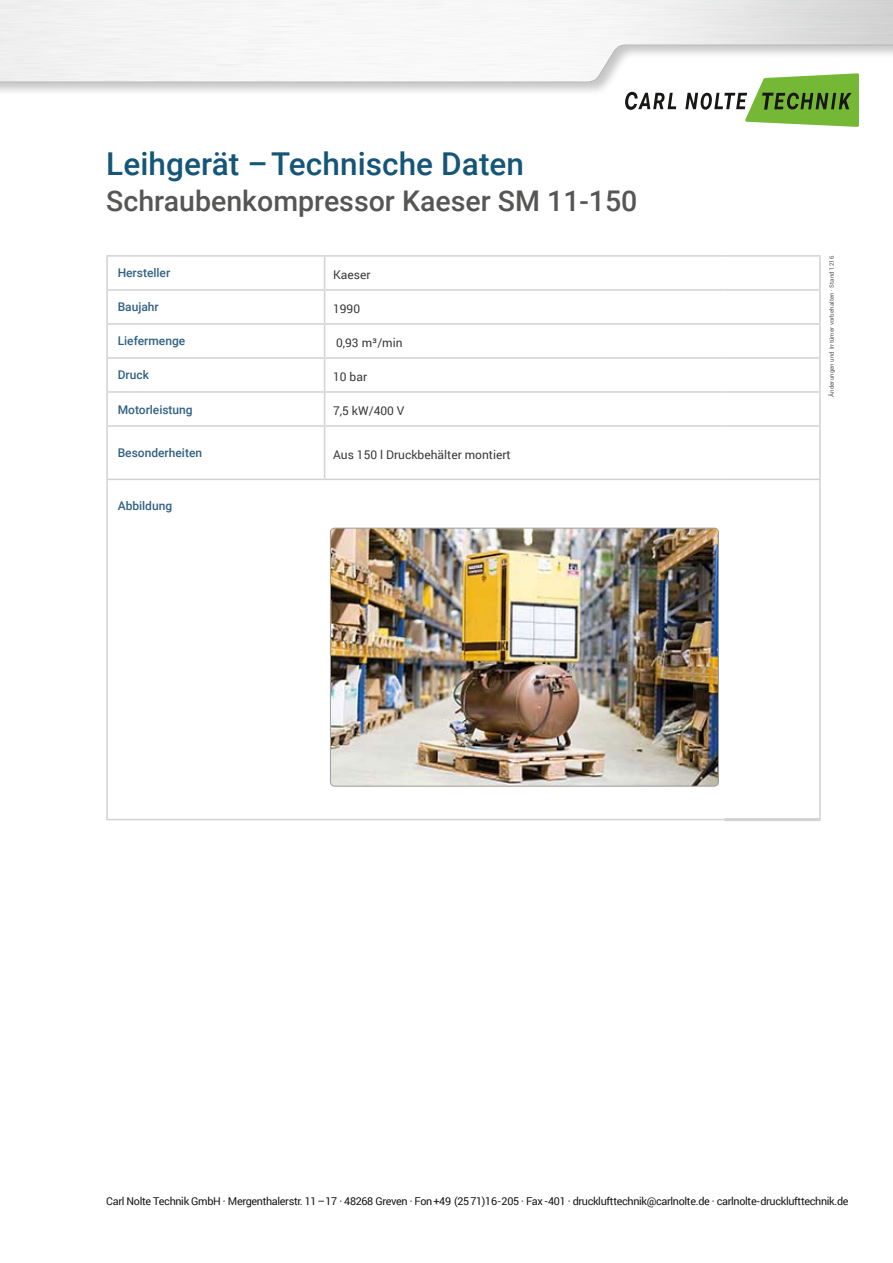
<style>
.page{position:relative;width:893px;height:1263px;background:#fff}
.page>*{position:absolute;margin:0;border:0;box-sizing:border-box;transform-origin:0 0}
.t1{font:500 31.5px "Roboto";letter-spacing:.005em;color:#155578}
.t2{font:500 28.5px "Roboto";color:#565655}
.t3{font:500 12px "Roboto";color:#326283}
.t4{font:12px "Roboto";color:#3a3a39}
.t5{font:10.8px "Roboto";letter-spacing:-.03em;color:#181716}
.t6{font:6px "Roboto";letter-spacing:.015em;color:#565655}
</style>
<div class="page">
<div style="left:0;top:13px;width:893px;height:84px;background:#181716;opacity:.25"></div>
<svg style="left:0;top:0;width:893px;height:84px"></svg>
<svg style="left:625px;top:92px;width:51px;height:18px"></svg>
<svg style="left:685px;top:73px;width:174px;height:54px"></svg>
<hr style="left:724px;top:818px;width:97px;height:3px;background:#d1d2d2">
<hr style="left:106px;top:255px;width:219px;height:2px;background:#d1d2d2">
<hr style="left:325px;top:255px;width:399px;height:2px;background:#d1d2d2">
<hr style="left:324px;top:257px;width:1px;height:32px;background:#d1d2d2">
<hr style="left:724px;top:255px;width:97px;height:2px;background:#d1d2d2">
<hr style="left:819px;top:257px;width:2px;height:32px;background:#d1d2d2">
<hr style="left:106px;top:289px;width:219px;height:2px;background:#d1d2d2">
<hr style="left:325px;top:289px;width:399px;height:2px;background:#d1d2d2">
<hr style="left:324px;top:291px;width:1px;height:32px;background:#d1d2d2">
<hr style="left:724px;top:289px;width:97px;height:2px;background:#d1d2d2">
<hr style="left:819px;top:291px;width:2px;height:32px;background:#d1d2d2">
<hr style="left:106px;top:323px;width:219px;height:2px;background:#d1d2d2">
<hr style="left:325px;top:323px;width:399px;height:2px;background:#d1d2d2">
<hr style="left:324px;top:325px;width:1px;height:32px;background:#d1d2d2">
<hr style="left:724px;top:323px;width:97px;height:2px;background:#d1d2d2">
<hr style="left:819px;top:325px;width:2px;height:32px;background:#d1d2d2">
<hr style="left:106px;top:357px;width:219px;height:2px;background:#d1d2d2">
<hr style="left:325px;top:357px;width:399px;height:2px;background:#d1d2d2">
<hr style="left:324px;top:359px;width:1px;height:32px;background:#d1d2d2">
<hr style="left:724px;top:357px;width:97px;height:2px;background:#d1d2d2">
<hr style="left:819px;top:359px;width:2px;height:32px;background:#d1d2d2">
<hr style="left:106px;top:391px;width:219px;height:2px;background:#d1d2d2">
<hr style="left:325px;top:391px;width:399px;height:2px;background:#d1d2d2">
<hr style="left:324px;top:393px;width:1px;height:32px;background:#d1d2d2">
<hr style="left:724px;top:391px;width:97px;height:2px;background:#d1d2d2">
<hr style="left:819px;top:393px;width:2px;height:32px;background:#d1d2d2">
<hr style="left:324px;top:427px;width:1px;height:52px;background:#d1d2d2">
<hr style="left:819px;top:480px;width:2px;height:338px;background:#d1d2d2">
<hr style="left:106px;top:257px;width:2px;height:32px;background:#d1d2d2">
<hr style="left:106px;top:291px;width:2px;height:32px;background:#d1d2d2">
<hr style="left:106px;top:325px;width:2px;height:32px;background:#d1d2d2">
<hr style="left:106px;top:359px;width:2px;height:32px;background:#d1d2d2">
<hr style="left:106px;top:393px;width:2px;height:32px;background:#d1d2d2">
<hr style="left:106px;top:425px;width:219px;height:2px;background:#d1d2d2">
<hr style="left:106px;top:427px;width:2px;height:52px;background:#d1d2d2">
<hr style="left:325px;top:425px;width:399px;height:2px;background:#d1d2d2">
<hr style="left:724px;top:425px;width:97px;height:2px;background:#d1d2d2">
<hr style="left:819px;top:427px;width:2px;height:52px;background:#d1d2d2">
<hr style="left:724px;top:479px;width:97px;height:1px;background:#d1d2d2">
<hr style="left:106px;top:479px;width:219px;height:1px;background:#d1d2d2">
<hr style="left:106px;top:480px;width:2px;height:339px;background:#d1d2d2">
<hr style="left:325px;top:479px;width:399px;height:1px;background:#d1d2d2">
<hr style="left:106px;top:819px;width:219px;height:1px;background:#d1d2d2">
<hr style="left:325px;top:819px;width:399px;height:1px;background:#d1d2d2">
<img style="left:331px;top:528px;width:387px;height:258px">
<div style="left:330px;top:528px;width:389px;height:258px;border:1px solid #9c9c9d;border-radius:4px"></div>
<h1 class="t1" style="left:106px;top:141px;width:419px">Leihgerät –Technische Daten</h1>
<h2 class="t2" style="left:106px;top:180px;width:533px">Schraubenkompressor Kaeser SM 11-150</h2>
<p class="t3" style="left:118px;top:265px;width:54px">Hersteller</p>
<p class="t4" style="left:333px;top:266px;width:39px">Kaeser</p>
<p class="t3" style="left:118px;top:299px;width:43px">Baujahr</p>
<p class="t4" style="left:333px;top:300px;width:29px">1990</p>
<p class="t3" style="left:118px;top:333px;width:69px">Liefermenge</p>
<p class="t4" style="left:336px;top:335px;width:68px">0,93 m³/min</p>
<p class="t3" style="left:118px;top:367px;width:33px">Druck</p>
<p class="t4" style="left:333px;top:369px;width:36px">10 bar</p>
<p class="t3" style="left:118px;top:401px;width:77px">Motorleistung</p>
<p class="t4" style="left:333px;top:403px;width:73px">7,5 kW/400 V</p>
<p class="t3" style="left:118px;top:444px;width:86px">Besonderheiten</p>
<p class="t4" style="left:333px;top:446px;width:179px">Aus 150 l Druckbehälter montiert</p>
<p class="t3" style="left:118px;top:497px;width:56px">Abbildung</p>
<p class="t6" style="left:827px;top:397px;width:142px;rotate:-90deg">Änderungen und Irrtümer vorbehalten · Stand 1216</p>
<p class="t5" style="left:106px;top:1193px;width:744px">Carl Nolte Technik GmbH · Mergenthalerstr. 11–17 · 48268 Greven · Fon+49 (2571)16-205 · Fax -401 · drucklufttechnik@carlnolte.de · carlnolte-drucklufttechnik.de</p>
</div>
